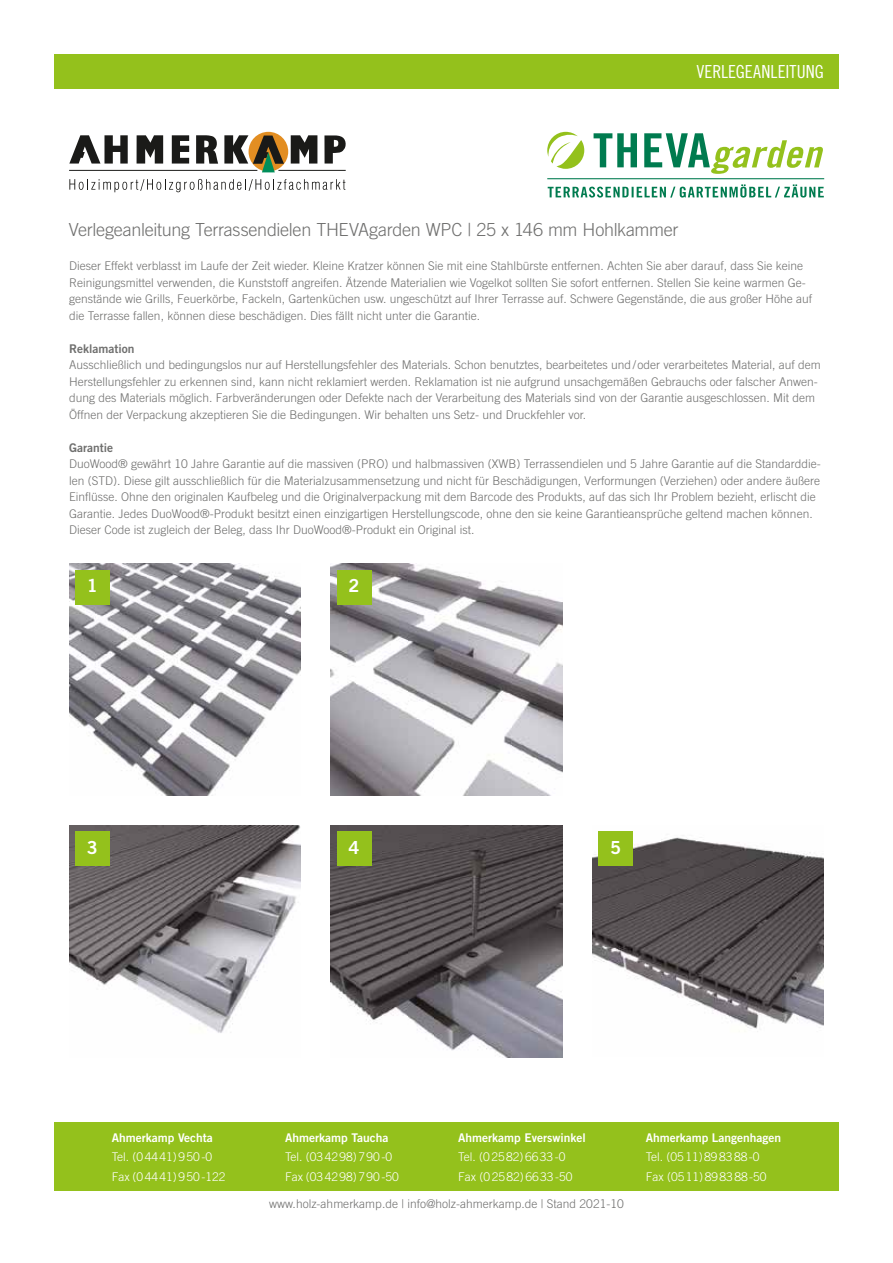
<style>
.page{position:relative;width:893px;height:1263px;background:#fff}
.page>*{position:absolute;margin:0;border:0;box-sizing:border-box;transform-origin:0 0}
.t1{font:300 18px "Trade Gothic LT Std";letter-spacing:-.015em;color:#6f6f6e}
.t2{font:18px "Trade Gothic LT Std Cn 18";letter-spacing:.005em;color:#fff}
.t3{font:18px "Trade Gothic LT Std Bd 2";color:#fff}
.t4{font:300 12px/16.5px "Trade Gothic LT Std";color:#6f6f6e}
.t5{font:300 12px/19.5px "Trade Gothic LT Std";color:#fff}
.t6{font:12px "Trade Gothic LT Std Bd 2";color:#fff}
.t7{font:12px "Trade Gothic LT Std Bd 2";color:#6f6f6e}
</style>
<div class="page">
<div style="left:54px;top:54px;width:785px;height:34px;background:#94c11c"></div>
<svg style="left:547px;top:132px;width:37px;height:37px"></svg>
<svg style="left:594px;top:133px;width:229px;height:41px"></svg>
<hr style="left:547px;top:178px;width:277px;height:1px;background:#007b4f">
<svg style="left:548px;top:184px;width:276px;height:14px"></svg>
<svg style="left:172px;top:135px;width:17px;height:29px"></svg>
<svg style="left:137px;top:135px;width:26px;height:29px"></svg>
<svg style="left:69px;top:135px;width:59px;height:29px"></svg>
<svg style="left:291px;top:135px;width:26px;height:29px"></svg>
<div style="left:249px;top:132px;width:39px;height:39px;background:#e38e22;border-radius:50%"></div>
<svg style="left:224px;top:135px;width:60px;height:37px"></svg>
<svg style="left:196px;top:135px;width:22px;height:29px"></svg>
<svg style="left:324px;top:135px;width:22px;height:29px"></svg>
<svg style="left:69px;top:179px;width:276px;height:13px"></svg>
<hr style="left:278px;top:170px;width:68px;height:1px;background:#1a1a18">
<hr style="left:69px;top:170px;width:188px;height:1px;background:#1a1a18">
<img style="left:69px;top:564px;width:232px;height:232px">
<img style="left:331px;top:564px;width:231px;height:232px">
<img style="left:69px;top:825px;width:232px;height:208px">
<img style="left:331px;top:825px;width:231px;height:232px">
<img style="left:592px;top:831px;width:232px;height:201px">
<div style="left:75px;top:570px;width:34px;height:34px;background:#94c11c"></div>
<div style="left:337px;top:570px;width:34px;height:34px;background:#94c11c"></div>
<div style="left:75px;top:832px;width:34px;height:34px;background:#94c11c"></div>
<div style="left:337px;top:832px;width:34px;height:34px;background:#94c11c"></div>
<div style="left:598px;top:832px;width:34px;height:34px;background:#94c11c"></div>
<div style="left:54px;top:1123px;width:785px;height:68px;background:#94c11c"></div>
<h1 class="t2" style="left:696px;top:60px;width:129px">VERLEGEANLEITUNG</h1>
<h1 class="t1" style="left:69px;top:219px;width:611px">Verlegeanleitung Terrassendielen THEVAgarden WPC | 25 x 146 mm Hohlkammer</h1>
<p class="t4" style="left:69px;top:257px;width:745px">Dieser Effekt verblasst im Laufe der Zeit wieder. Kleine Kratzer können Sie mit eine Stahlbü rste entfernen. Achten Sie aber darauf, dass Sie keine Reinigungsmittel verwenden, die Kunststoff angreifen. Ätzende Materialien wie Vogelkot sollten Sie sofort entfernen. Stellen Sie keine warmen Ge&shy;genstände wie Grills, Feuerkörbe, Fackeln, Gartenküchen usw. ungeschützt auf Ihrer Terrasse auf. Schwere Gegenstände, die aus großer Höhe auf die Terrasse fallen, können diese beschädigen. Dies fällt nicht unter die Garantie.</p>
<p class="t7" style="left:69px;top:341px;width:67px">Reklamation</p>
<p class="t4" style="left:69px;top:356px;width:753px">Ausschließlich und bedingungslos nur auf Herstellungsfehler des Materials. Schon benutztes, bearbeitetes und/oder verarbeitetes Material, auf dem Herstellungsfehler zu erkennen sind, kann nicht reklamiert werden. Reklamation ist nie aufgrund unsachgemäßen Gebrauchs oder falscher Anwen&shy;dung des Materials möglich. Farbveränderungen oder Defekte nach der Verarbeitung des Materials sind von der Garantie ausgeschlossen. Mit dem Öffnen der Verpackung akzeptieren Sie die Bedingungen. Wir behalten uns Setz- und Druckfehler vor.</p>
<p class="t7" style="left:69px;top:440px;width:46px">Garantie</p>
<p class="t4" style="left:69px;top:455px;width:753px">DuoWood® gewährt 10 Jahre Garantie auf die massiven (PRO) und halbmassiven (XWB) Terrassendielen und 5 Jahre Garantie auf die Standarddie&shy;len (STD). Diese gilt ausschließlich für die Materialzusammensetzung und nicht für Beschädigungen, Verformungen (Verziehen) oder andere äußere Einflüsse. Ohne den originalen Kaufbeleg und die Originalverpackung mit dem Barcode des Produkts, auf das sich Ihr Problem bezieht, erlischt die Garantie. Jedes DuoWood®-Produkt besitzt einen einzigartigen Herstellungscode, ohne den sie keine Garantieansprüche geltend machen können.<br>Dieser Code ist zugleich der Beleg, dass Ihr DuoWood®-Produkt ein Original ist.</p>
<h1 class="t3" style="left:87px;top:575px;width:12px">1</h1>
<h1 class="t3" style="left:348px;top:575px;width:12px">2</h1>
<h1 class="t3" style="left:87px;top:836px;width:12px">3</h1>
<h1 class="t3" style="left:348px;top:836px;width:12px">4</h1>
<h1 class="t3" style="left:610px;top:836px;width:12px">5</h1>
<p class="t6" style="left:112px;top:1130px;width:103px">Ahmerkamp Vechta</p>
<p class="t5" style="left:112px;top:1147px;width:115px">Tel. (04441)950-0<br>Fax (04441)950-122</p>
<p class="t6" style="left:285px;top:1130px;width:105px">Ahmerkamp Taucha</p>
<p class="t5" style="left:285px;top:1147px;width:115px">Tel. (034298)790-0<br>Fax (034298)790-50</p>
<p class="t6" style="left:458px;top:1130px;width:129px">Ahmerkamp Everswinkel</p>
<p class="t5" style="left:458px;top:1147px;width:116px">Tel. (02582)6633-0<br>Fax (02582)6633-50</p>
<p class="t4" style="left:269px;top:1195px;width:356px">www.holz-ahmerkamp.de | info@holz-ahmerkamp.de | Stand 2021-10</p>
<p class="t6" style="left:646px;top:1130px;width:137px">Ahmerkamp Langenhagen</p>
<p class="t5" style="left:646px;top:1147px;width:122px">Tel. (0511)898388-0<br>Fax (0511)898388-50</p>
</div>
